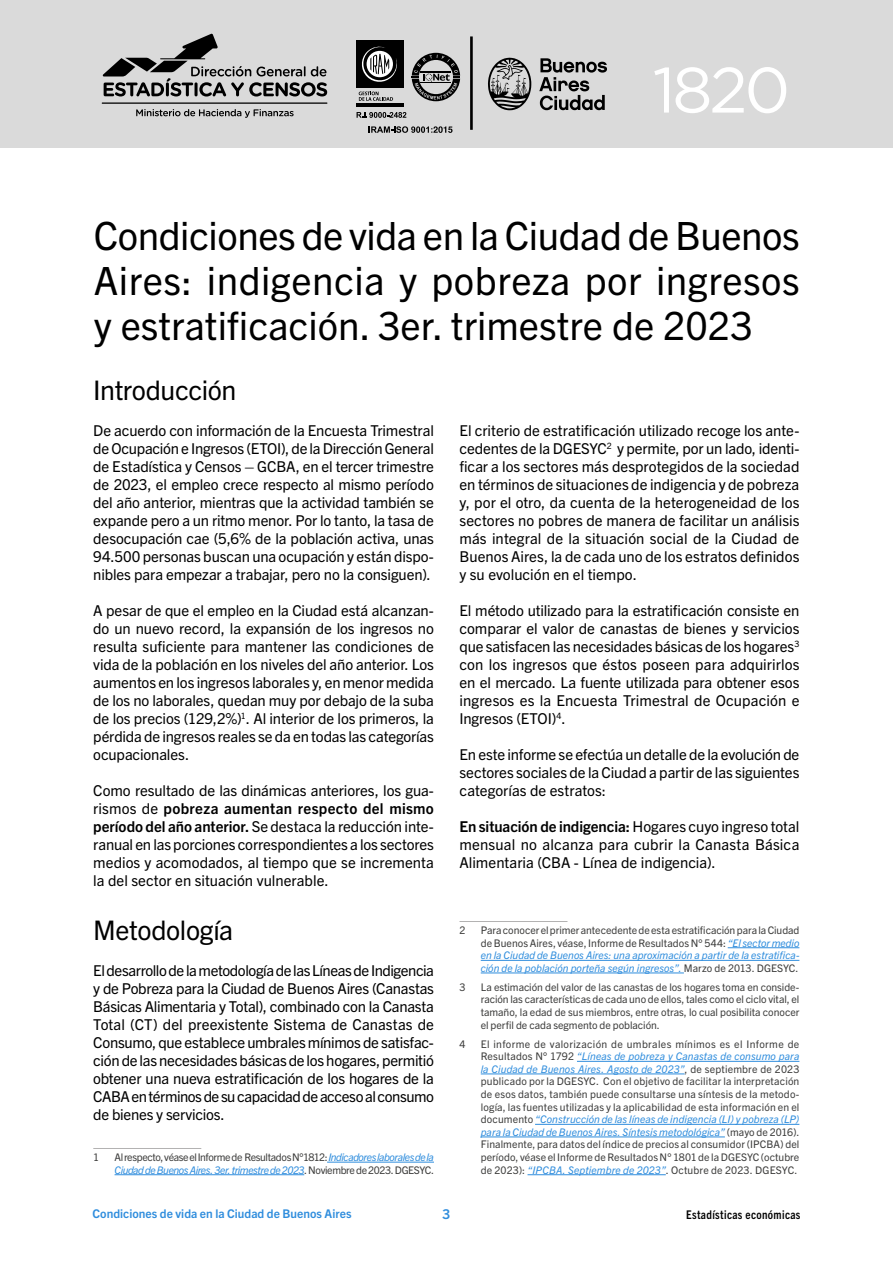
<style>
.page{position:relative;width:893px;height:1263px;background:#fff}
.page>*{position:absolute;margin:0;border:0;box-sizing:border-box;transform-origin:0 0}
.t1{font:64.05px "Gotham";color:#fff}
.Título_informe{font:39px/45px "Trade Gothic Next LT Pro";color:#000;text-align:justify}
.Tema{font:27px "Trade Gothic Next LT Pro";letter-spacing:-.015em;color:#000}
.Texto_general{font:15px/18px "Trade Gothic Next LT Pro";letter-spacing:-.005em;color:#000;text-align:justify}
.t2{font:700 13.5px "Trade Gothic Next LT Pro";color:#2f8ddd}
.t3{font:700 12px "Trade Gothic Next LT Pro";color:#2f8ddd}
.t4{font:700 condensed 12px "Trade Gothic Next LT Pro";letter-spacing:.03em;color:#000}
.Nota_al_pie{font:10.5px/12.6px "Trade Gothic Next LT Pro";color:#3c3c3b;text-align:justify}
.Nota_al_pie-2{font:10.5px/12.6px "Trade Gothic Next LT Pro";letter-spacing:-.035em;color:#3c3c3b}
.s1{font-weight:700}
.s2{font-style:italic;color:#2f8ddd}
</style>
<div class="page">
<div style="left:0;top:0;width:893px;height:148px;background:#dadada"></div>
<hr style="left:470px;top:36px;width:3px;height:94px;background:#000">
<svg style="left:488px;top:58px;width:43px;height:52px"></svg>
<svg style="left:539px;top:58px;width:68px;height:52px"></svg>
<div style="left:356px;top:40px;width:48px;height:48px;background:#000"></div>
<hr style="left:356px;top:103px;width:48px;height:4px;background:#000">
<svg style="left:361px;top:46px;width:36px;height:36px"></svg>
<svg style="left:359px;top:92px;width:34px;height:9px"></svg>
<svg style="left:357px;top:112px;width:49px;height:6px"></svg>
<svg style="left:412px;top:53px;width:48px;height:48px"></svg>
<svg style="left:369px;top:126px;width:83px;height:7px"></svg>
<hr style="left:102px;top:102px;width:225px;height:2px;background:#000">
<svg style="left:136px;top:109px;width:158px;height:9px"></svg>
<svg style="left:103px;top:34px;width:224px;height:63px"></svg>
<hr style="left:93px;top:1148px;width:108px;height:1px;background:#b3b2b2">
<hr style="left:327px;top:1162px;width:107px;height:1px;background:#2f8ddd">
<hr style="left:115px;top:1174px;width:189px;height:1px;background:#2f8ddd">
<hr style="left:459px;top:921px;width:108px;height:1px;background:#b3b2b2">
<hr style="left:728px;top:947px;width:71px;height:1px;background:#2f8ddd">
<hr style="left:481px;top:960px;width:318px;height:1px;background:#2f8ddd">
<hr style="left:481px;top:973px;width:203px;height:1px;background:#2f8ddd">
<hr style="left:577px;top:1061px;width:222px;height:1px;background:#2f8ddd">
<hr style="left:481px;top:1074px;width:204px;height:1px;background:#2f8ddd">
<hr style="left:535px;top:1124px;width:264px;height:1px;background:#2f8ddd">
<hr style="left:481px;top:1137px;width:244px;height:1px;background:#2f8ddd">
<hr style="left:527px;top:1174px;width:139px;height:1px;background:#2f8ddd">
<p class="t1" style="left:652px;top:49px;width:139px">1820</p>
<p class="Título_informe" style="left:94px;top:211px;width:707px">Condiciones de vida en la Ciudad de Buenos Aires: indigencia y pobreza por ingresos y estratificación. 3er. trimestre de 2023</p>
<p class="Tema" style="left:93px;top:371px;width:145px">Introducción</p>
<p class="Texto_general" style="left:93px;top:420px;width:342px">De acuerdo con información de la Encuesta Trimestral de Ocupación e Ingresos (ETOI), de la Dirección General de Estadística y Censos – GCBA, en el tercer trimestre de 2023, el empleo crece respecto al mismo período del año anterior, mientras que la actividad también se expande pero a un ritmo menor. Por lo tanto, la tasa de desocupación cae (5,6% de la población activa, unas 94.500 personas buscan una ocupación y están dispo&shy;nibles para empezar a trabajar, pero no la consiguen).</p>
<p class="Texto_general" style="left:93px;top:600px;width:342px">A pesar de que el empleo en la Ciudad está alcanzan&shy;do un nuevo record, la expansión de los ingresos no resulta suficiente para mantener las condiciones de vida de la población en los niveles del año anterior. Los aumentos en los ingresos laborales y, en menor medida de los no laborales, quedan muy por debajo de la suba de los precios (129,2%)<sup>1</sup>. Al interior de los primeros, la pérdida de ingresos reales se da en todas las categorías ocupacionales.</p>
<p class="Texto_general" style="left:93px;top:780px;width:342px">Como resultado de las dinámicas anteriores, los gua&shy;rismos de <span class="s1">pobreza aumentan respecto del mismo período del año anterior.</span> Se destaca la reducción inte&shy;ranual en las porciones correspondientes a los sectores medios y acomodados, al tiempo que se incrementa la del sector en situación vulnerable.</p>
<p class="Tema" style="left:93px;top:911px;width:141px">Metodología</p>
<p class="Texto_general" style="left:93px;top:960px;width:342px">El desarrollo de la metodología de las Líneas de Indigencia y de Pobreza para la Ciudad de Buenos Aires (Canastas Básicas Alimentaria y Total), combinado con la Canasta Total (CT) del preexistente Sistema de Canastas de Consumo, que establece umbrales mínimos de satisfac&shy;ción de las necesidades básicas de los hogares, permitió obtener una nueva estratificación de los hogares de la CABA en términos de su capacidad de acceso al consumo de bienes y servicios.</p>
<p class="Nota_al_pie" style="left:93px;top:1150px;width:8px">1</p>
<p class="Nota_al_pie-2" style="left:115px;top:1150px;width:321px">Al respecto, véase el Informe de Resultados N°1812: <span class="s2">Indicadores laborales de la<br>Ciudad de Buenos Aires. 3er. trimestre de 2023</span>. Noviembre de 2023. DGESYC.</p>
<p class="Texto_general" style="left:459px;top:420px;width:341px">El criterio de estratificación utilizado recoge los ante&shy;cedentes de la DGESYC<sup>2</sup> y permite, por un lado, identi&shy;ficar a los sectores más desprotegidos de la sociedad en términos de situaciones de indigencia y de pobreza y, por el otro, da cuenta de la heterogeneidad de los sectores no pobres de manera de facilitar un análisis más integral de la situación social de la Ciudad de Buenos Aires, la de cada uno de los estratos definidos y su evolución en el tiempo.</p>
<p class="Texto_general" style="left:459px;top:600px;width:341px">El método utilizado para la estratificación consiste en comparar el valor de canastas de bienes y servicios que satisfacen las necesidades básicas de los hogares<sup>3 </sup>con los ingresos que éstos poseen para adquirirlos en el mercado. La fuente utilizada para obtener esos ingresos es la Encuesta Trimestral de Ocupación e Ingresos (ETOI)<sup>4</sup>.</p>
<p class="Texto_general" style="left:459px;top:744px;width:341px">En este informe se efectúa un detalle de la evolución de sectores sociales de la Ciudad a partir de las siguientes categorías de estratos:</p>
<p class="Texto_general" style="left:459px;top:816px;width:341px"><span class="s1">En situación de indigencia:</span> Hogares cuyo ingreso total mensual no alcanza para cubrir la Canasta Básica Alimentaria (CBA - Línea de indigencia).</p>
<p class="Nota_al_pie" style="left:459px;top:923px;width:8px">2</p>
<p class="Nota_al_pie" style="left:481px;top:923px;width:320px">Para conocer el primer antecedente de esta estratificación para la Ciudad de Buenos Aires, véase, Informe de Resultados N° 544: <span class="s2">“El sector medio en la Ciudad de Buenos Aires: una aproximación a partir de la estratifica&shy;ción de la población porteña según ingresos”.</span> Marzo de 2013. DGESYC.</p>
<p class="Nota_al_pie" style="left:459px;top:980px;width:8px">3</p>
<p class="Nota_al_pie" style="left:481px;top:980px;width:320px">La estimación del valor de las canastas de los hogares toma en conside&shy;ración las características de cada uno de ellos, tales como el ciclo vital, el tamaño, la edad de sus miembros, entre otras, lo cual posibilita conocer el perfil de cada segmento de población.</p>
<p class="Nota_al_pie" style="left:459px;top:1037px;width:8px">4</p>
<p class="Nota_al_pie" style="left:481px;top:1037px;width:320px">El informe de valorización de umbrales mínimos es el Informe de Resultados N° 1792 <span class="s2">“Líneas de pobreza y Canastas de consumo para la Ciudad de Buenos Aires. Agosto de 2023”</span>, de septiembre de 2023 publicado por la DGESYC. Con el objetivo de facilitar la interpretación de esos datos, también puede consultarse una síntesis de la metodo&shy;logía, las fuentes utilizadas y la aplicabilidad de esta información en el documento <span class="s2">“Construcción de las líneas de indigencia (LI) y pobreza (LP) para la Ciudad de Buenos Aires. Síntesis metodológica”</span> (mayo de 2016).<br>Finalmente, para datos del índice de precios al consumidor (IPCBA) del período, véase el Informe de Resultados N° 1801 de la DGESYC (octubre de 2023): <span class="s2">“IPCBA. Septiembre de 2023”</span>. Octubre de 2023. DGESYC.</p>
<p class="t3" style="left:92px;top:1205px;width:261px">Condiciones de vida en la Ciudad de Buenos Aires</p>
<p class="t2" style="left:443px;top:1204px;width:9px">3</p>
<p class="t4" style="left:686px;top:1206px;width:116px">Estadísticas económicas</p>
</div>
